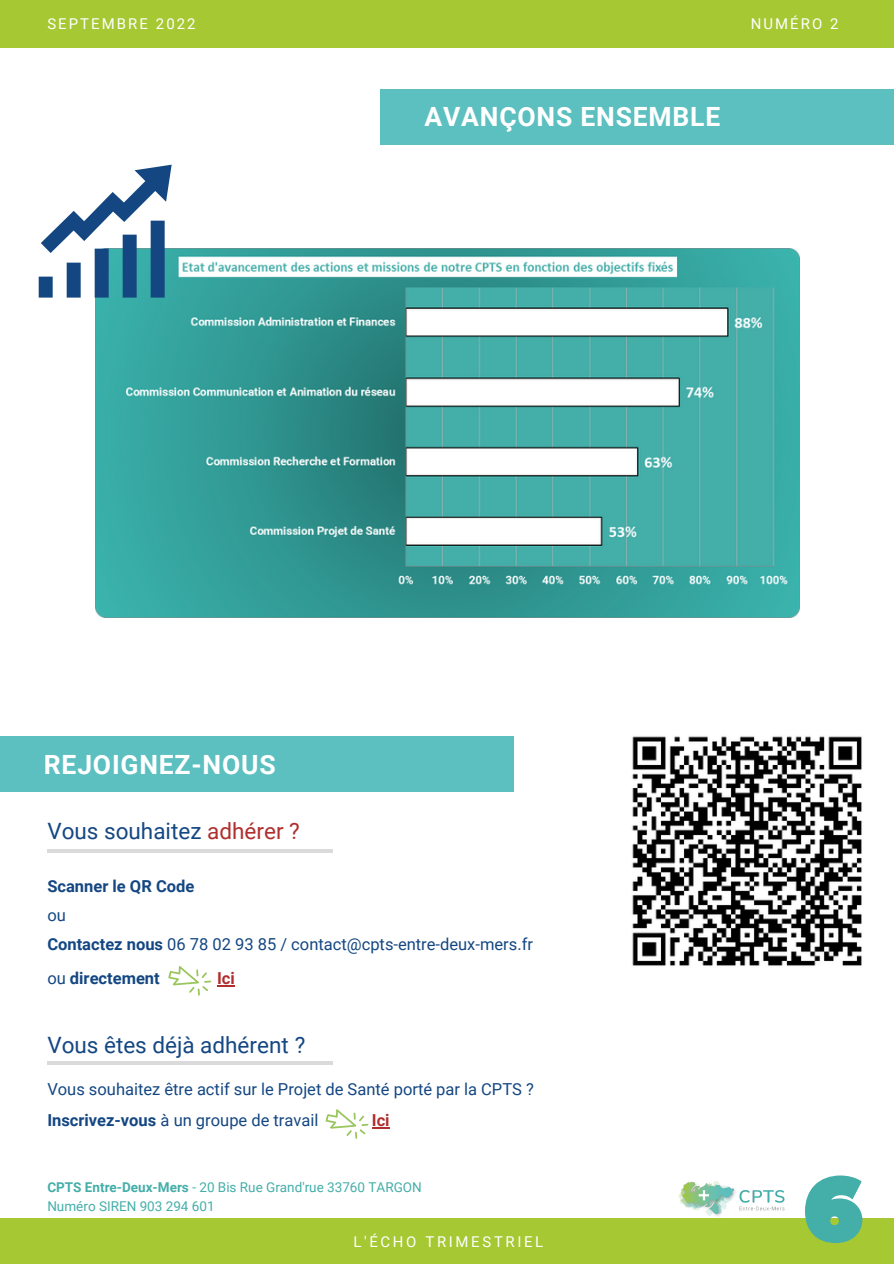
<style>
.page{position:relative;width:894px;height:1264px;background:#fff}
.page>*{position:absolute;margin:0;border:0;box-sizing:border-box;transform-origin:0 0}
.t1{font:700 26.55px "Roboto";letter-spacing:.03em;color:#fff}
.t2{font:22.5px "Roboto";color:#144782}
.t3{font:16.5px/29.2px "Roboto";color:#144782}
.t4{font:700 16.5px "Roboto";color:#144782}
.t5{font:700 16.5px "Roboto";color:#af2f2e}
.t6{font:14.85px "Roboto";letter-spacing:.14em;color:#fff}
.t7{font:14.85px "Roboto";letter-spacing:.18em;color:#fff}
.t8{font:13.5px/18.8px "Roboto";color:#44aea9}
.s1{color:#af2f2e}
.s2{font-weight:700}
.s3{font-weight:400}
</style>
<div class="page">
<div style="left:0;top:0;width:893px;height:47px;background:#a6c832"></div>
<div style="left:0;top:1218px;width:893px;height:45px;background:#a6c832"></div>
<img style="left:632px;top:736px;width:230px;height:230px">
<div style="left:0;top:736px;width:513px;height:56px;background:#5cbfc0"></div>
<img style="left:678px;top:1181px;width:107px;height:35px">
<svg style="left:217px;top:985px;width:18px;height:1px"></svg>
<hr style="left:48px;top:849px;width:285px;height:3px;background:#000">
<svg style="left:168px;top:966px;width:43px;height:30px"></svg>
<div style="left:380px;top:89px;width:513px;height:56px;background:#5cbfc0"></div>
<hr style="left:48px;top:1061px;width:285px;height:3px;background:#000">
<svg style="left:325px;top:1109px;width:64px;height:30px"></svg>
<svg style="left:805px;top:1175px;width:57px;height:67px"></svg>
<img style="left:95px;top:248px;width:704px;height:369px">
<svg style="left:39px;top:165px;width:133px;height:132px"></svg>
<p class="t6" style="left:47px;top:15px;width:150px">SEPTEMBRE 2022</p>
<p class="t6" style="left:750px;top:15px;width:89px">NUMÉRO 2</p>
<h1 class="t1" style="left:424px;top:102px;width:297px">AVANÇONS ENSEMBLE</h1>
<h1 class="t1" style="left:44px;top:749px;width:233px">REJOIGNEZ-NOUS</h1>
<h2 class="t2" style="left:47px;top:818px;width:254px">Vous souhaitez <span class="s1">adhérer ?</span></h2>
<p class="t4" style="left:47px;top:876px;width:148px">Scanner le QR Code</p>
<p class="t3" style="left:47px;top:900px;width:487px">ou<br><span class="s2">Contactez nous</span> 06 78 02 93 85 / contact@cpts-entre-deux-mers.fr</p>
<p class="t4" style="left:47px;top:968px;width:114px"><span class="s3">ou</span> directement</p>
<p class="t5" style="left:217px;top:968px;width:19px">Ici</p>
<h2 class="t2" style="left:47px;top:1032px;width:259px">Vous êtes déjà adhérent ?</h2>
<p class="t3" style="left:47px;top:1073px;width:488px;line-height:31.2px">Vous souhaitez être actif sur le Projet de Santé porté par la CPTS ?<br><span class="s2">Inscrivez-vous</span> à un groupe de travail</p>
<p class="t5" style="left:372px;top:1110px;width:19px">Ici</p>
<p class="t8" style="left:47px;top:1178px;width:376px"><span class="s2">CPTS Entre-Deux-Mers</span> - 20 Bis Rue Grand'rue 33760 TARGON<br>Numéro SIREN 903 294 601</p>
<p class="t7" style="left:353px;top:1232px;width:191px">L'ÉCHO TRIMESTRIEL</p>
</div>
